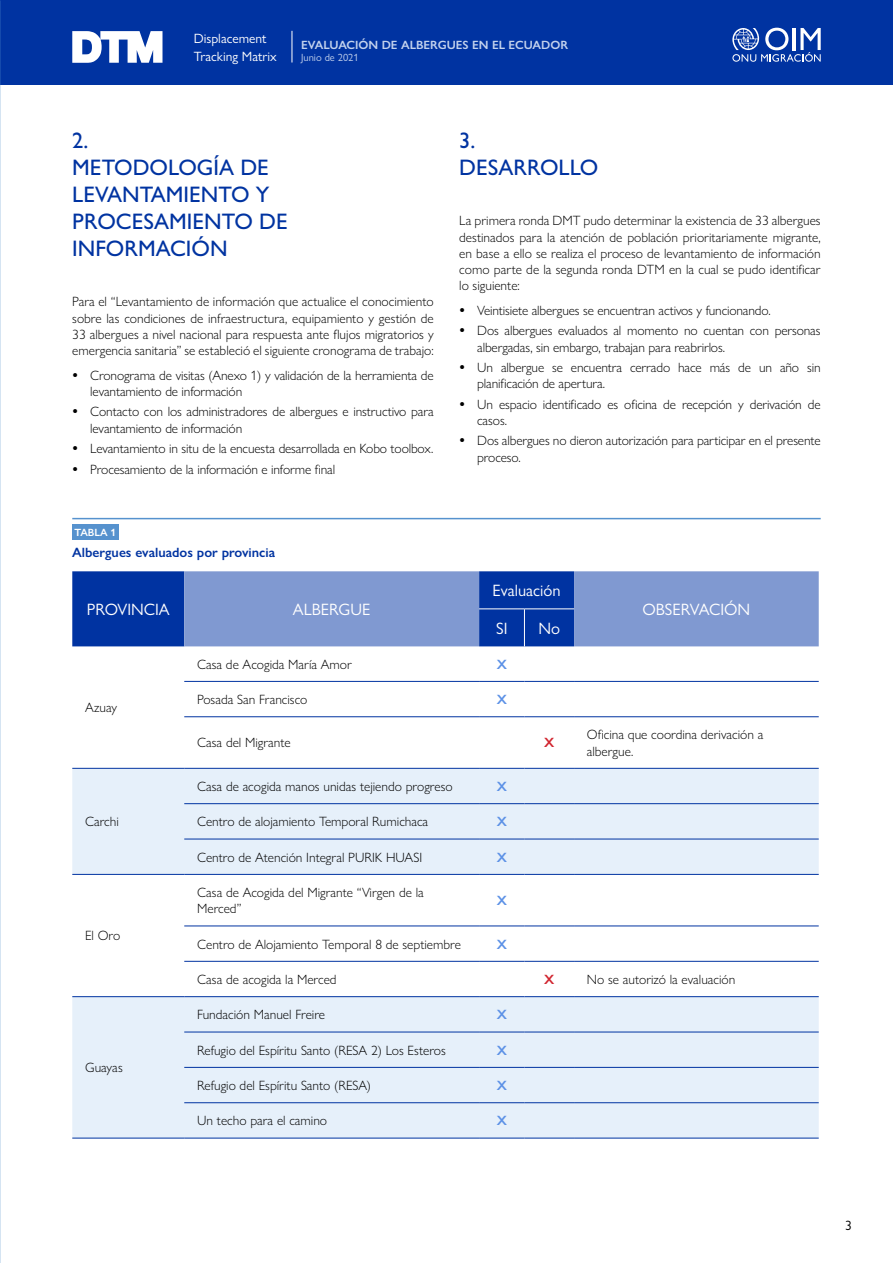
<style>
.page{position:relative;width:893px;height:1263px;background:#fff}
.page>*{position:absolute;margin:0;border:0;box-sizing:border-box;transform-origin:0 0}
.t1{font:500 22.5px/27px "Gill Sans Nova";color:#0033a1}
.t2{font:16.5px "Gill Sans Nova";color:#fff}
.t3{font:300 13.5px/16.2px "Gill Sans Nova";letter-spacing:-.01em;color:#000}
.t4{font:600 13.5px "Gill Sans Nova";color:#0033a1}
.t5{font:13.5px/18.6px "Gill Sans Nova";color:#fff}
.t6{font:600 13.5px "Gill Sans Nova";color:#5c91e6}
.t7{font:600 13.5px "Gill Sans Nova";color:#d12630}
.t8{font:13.5px "Gill Sans Nova";color:#000}
.t9{font:600 12px "Gill Sans Nova";color:#c3d2ed}
.t10{font:10.5px "Gill Sans Nova";color:#c3d2ed}
.t11{font:600 10.5px "Gill Sans Nova";letter-spacing:.005em;color:#fff}
</style>
<div class="page">
<div style="left:0;top:0;width:893px;height:85px;background:#0033a1"></div>
<hr style="left:292px;top:31px;width:1px;height:32px;background:#fff">
<div style="left:72px;top:524px;width:46px;height:16px;background:#5692ce"></div>
<hr style="left:72px;top:518px;width:749px;height:1px;background:#5692ce">
<div style="left:72px;top:571px;width:112px;height:75px;background:#0033a1"></div>
<svg style="left:184px;top:571px;width:635px;height:75px;background:#6e8aca"></svg>
<svg style="left:72px;top:769px;width:747px;height:369px;fill:#e6f0fa"></svg>
<hr style="left:184px;top:681px;width:295px;height:1px;background:#0033a1">
<hr style="left:479px;top:681px;width:45px;height:1px;background:#0033a1">
<hr style="left:524px;top:681px;width:50px;height:1px;background:#0033a1">
<hr style="left:574px;top:681px;width:245px;height:1px;background:#0033a1">
<hr style="left:184px;top:716px;width:295px;height:1px;background:#0033a1">
<hr style="left:479px;top:716px;width:45px;height:1px;background:#0033a1">
<hr style="left:524px;top:716px;width:50px;height:1px;background:#0033a1">
<hr style="left:574px;top:716px;width:245px;height:1px;background:#0033a1">
<hr style="left:72px;top:768px;width:112px;height:1px;background:#0033a1">
<hr style="left:184px;top:768px;width:295px;height:1px;background:#0033a1">
<hr style="left:479px;top:768px;width:45px;height:1px;background:#0033a1">
<hr style="left:524px;top:768px;width:50px;height:1px;background:#0033a1">
<hr style="left:574px;top:768px;width:245px;height:1px;background:#0033a1">
<hr style="left:184px;top:803px;width:295px;height:1px;background:#0033a1">
<hr style="left:479px;top:803px;width:45px;height:1px;background:#0033a1">
<hr style="left:524px;top:803px;width:50px;height:1px;background:#0033a1">
<hr style="left:574px;top:803px;width:245px;height:1px;background:#0033a1">
<hr style="left:184px;top:839px;width:295px;height:1px;background:#0033a1">
<hr style="left:479px;top:839px;width:45px;height:1px;background:#0033a1">
<hr style="left:524px;top:839px;width:50px;height:1px;background:#0033a1">
<hr style="left:574px;top:839px;width:245px;height:1px;background:#0033a1">
<hr style="left:72px;top:874px;width:112px;height:1px;background:#0033a1">
<hr style="left:184px;top:874px;width:295px;height:1px;background:#0033a1">
<hr style="left:479px;top:874px;width:45px;height:1px;background:#0033a1">
<hr style="left:524px;top:874px;width:50px;height:1px;background:#0033a1">
<hr style="left:574px;top:874px;width:245px;height:1px;background:#0033a1">
<hr style="left:184px;top:925px;width:295px;height:1px;background:#0033a1">
<hr style="left:479px;top:925px;width:45px;height:1px;background:#0033a1">
<hr style="left:524px;top:925px;width:50px;height:1px;background:#0033a1">
<hr style="left:574px;top:925px;width:245px;height:1px;background:#0033a1">
<hr style="left:184px;top:961px;width:295px;height:1px;background:#0033a1">
<hr style="left:479px;top:961px;width:45px;height:1px;background:#0033a1">
<hr style="left:524px;top:961px;width:50px;height:1px;background:#0033a1">
<hr style="left:574px;top:961px;width:245px;height:1px;background:#0033a1">
<hr style="left:72px;top:996px;width:112px;height:1px;background:#0033a1">
<hr style="left:184px;top:996px;width:295px;height:1px;background:#0033a1">
<hr style="left:479px;top:996px;width:45px;height:1px;background:#0033a1">
<hr style="left:524px;top:996px;width:50px;height:1px;background:#0033a1">
<hr style="left:574px;top:996px;width:245px;height:1px;background:#0033a1">
<hr style="left:184px;top:1032px;width:295px;height:1px;background:#0033a1">
<hr style="left:479px;top:1032px;width:45px;height:1px;background:#0033a1">
<hr style="left:524px;top:1032px;width:50px;height:1px;background:#0033a1">
<hr style="left:574px;top:1032px;width:245px;height:1px;background:#0033a1">
<hr style="left:184px;top:1067px;width:295px;height:1px;background:#0033a1">
<hr style="left:479px;top:1067px;width:45px;height:1px;background:#0033a1">
<hr style="left:524px;top:1067px;width:50px;height:1px;background:#0033a1">
<hr style="left:574px;top:1067px;width:245px;height:1px;background:#0033a1">
<hr style="left:184px;top:1102px;width:295px;height:1px;background:#0033a1">
<hr style="left:479px;top:1102px;width:45px;height:1px;background:#0033a1">
<hr style="left:524px;top:1102px;width:50px;height:1px;background:#0033a1">
<hr style="left:574px;top:1102px;width:245px;height:1px;background:#0033a1">
<hr style="left:72px;top:1138px;width:112px;height:1px;background:#0033a1">
<hr style="left:184px;top:1138px;width:295px;height:1px;background:#0033a1">
<hr style="left:479px;top:1138px;width:45px;height:1px;background:#0033a1">
<hr style="left:524px;top:1138px;width:50px;height:1px;background:#0033a1">
<hr style="left:574px;top:1138px;width:245px;height:1px;background:#0033a1">
<hr style="left:524px;top:609px;width:1px;height:37px;background:#fff">
<hr style="left:479px;top:608px;width:45px;height:1px;background:#fff">
<hr style="left:524px;top:608px;width:50px;height:1px;background:#fff">
<svg style="left:72px;top:31px;width:90px;height:32px"></svg>
<svg style="left:732px;top:28px;width:89px;height:34px"></svg>
<p class="t5" style="left:194px;top:29px;width:85px">Displacement<br>Tracking Matrix</p>
<p class="t9" style="left:301px;top:37px;width:268px">EVALUACIÓN DE ALBERGUES EN EL ECUADOR</p>
<p class="t10" style="left:301px;top:51px;width:59px">Junio de 2021</p>
<h1 class="t1" style="left:72px;top:127px;width:217px">2.<br>METODOLOGÍA DE<br>LEVANTAMIENTO Y<br>PROCESAMIENTO DE<br>INFORMACIÓN</h1>
<p class="t3" style="left:72px;top:294px;width:363px;text-align:justify">Para el “Levantamiento de información que actualice el conocimiento sobre las condiciones de infraestructura, equipamiento y gestión de 33 albergues a nivel nacional para respuesta ante flujos migratorios y emergencia sanitaria” se estableció el siguiente cronograma de trabajo:</p>
<p class="t3" style="left:90px;top:367px;width:345px">Cronograma de visitas (Anexo 1) y validación de la herramienta de levantamiento de información</p>
<p class="t3" style="left:90px;top:404px;width:345px">Contacto con los administradores de albergues e instructivo para levantamiento de información</p>
<p class="t3" style="left:90px;top:438px;width:344px;line-height:20.4px">Levantamiento in situ de la encuesta desarrollada en Kobo toolbox.<br>Procesamiento de la información e informe final</p>
<p class="t11" style="left:74px;top:526px;width:43px">TABLA 1</p>
<p class="t4" style="left:72px;top:544px;width:204px">Albergues evaluados por provincia</p>
<p class="t2" style="left:87px;top:599px;width:84px">PROVINCIA</p>
<p class="t2" style="left:293px;top:599px;width:79px">ALBERGUE</p>
<h1 class="t1" style="left:459px;top:127px;width:141px">3.<br>DESARROLLO</h1>
<p class="t3" style="left:459px;top:213px;width:363px;text-align:justify">La primera ronda DMT pudo determinar la existencia de 33 albergues destinados para la atención de población prioritariamente migrante, en base a ello se realiza el proceso de levantamiento de información como parte de la segunda ronda DTM en la cual se pudo identificar lo siguiente:</p>
<p class="t3" style="left:477px;top:300px;width:345px;line-height:20.4px">Veintisiete albergues se encuentran activos y funcionando.<br>Dos albergues evaluados al momento no cuentan con personas</p>
<p class="t3" style="left:477px;top:337px;width:345px;line-height:20.4px">albergadas, sin embargo, trabajan para reabrirlos.<br>Un albergue se encuentra cerrado hace más de un año sin</p>
<p class="t3" style="left:477px;top:373px;width:345px;line-height:20.4px">planificación de apertura.<br>Un espacio identificado es oficina de recepción y derivación de</p>
<p class="t3" style="left:477px;top:410px;width:345px;line-height:20.4px">casos.<br>Dos albergues no dieron autorización para participar en el presente</p>
<p class="t3" style="left:477px;top:449px;width:45px">proceso.</p>
<p class="t2" style="left:492px;top:580px;width:70px">Evaluación</p>
<p class="t2" style="left:496px;top:618px;width:13px">SI</p>
<p class="t2" style="left:538px;top:618px;width:23px">No</p>
<p class="t2" style="left:642px;top:599px;width:109px">OBSERVACIÓN</p>
<p class="t3" style="left:85px;top:699px;width:34px">Azuay</p>
<p class="t3" style="left:85px;top:813px;width:35px">Carchi</p>
<p class="t3" style="left:85px;top:928px;width:37px">El Oro</p>
<p class="t3" style="left:85px;top:1059px;width:39px">Guayas</p>
<p class="t3" style="left:197px;top:656px;width:156px">Casa de Acogida María Amor</p>
<p class="t6" style="left:497px;top:656px;width:12px">X</p>
<p class="t3" style="left:197px;top:691px;width:112px">Posada San Francisco</p>
<p class="t6" style="left:497px;top:691px;width:12px">X</p>
<p class="t3" style="left:197px;top:735px;width:95px">Casa del Migrante</p>
<p class="t7" style="left:544px;top:734px;width:12px">X</p>
<p class="t3" style="left:587px;top:726px;width:178px">Oficina que coordina derivación a albergue.</p>
<p class="t3" style="left:197px;top:778px;width:257px">Casa de acogida manos unidas tejiendo progreso</p>
<p class="t6" style="left:497px;top:778px;width:12px">X</p>
<p class="t3" style="left:197px;top:813px;width:233px">Centro de alojamiento Temporal Rumichaca</p>
<p class="t6" style="left:497px;top:813px;width:12px">X</p>
<p class="t3" style="left:197px;top:849px;width:227px">Centro de Atención Integral PURIK HUASI</p>
<p class="t6" style="left:497px;top:849px;width:12px">X</p>
<p class="t3" style="left:197px;top:884px;width:228px">Casa de Acogida del Migrante “Virgen de la<br>Merced”</p>
<p class="t6" style="left:497px;top:892px;width:12px">X</p>
<p class="t3" style="left:197px;top:936px;width:265px">Centro de Alojamiento Temporal 8 de septiembre</p>
<p class="t6" style="left:497px;top:936px;width:12px">X</p>
<p class="t3" style="left:197px;top:971px;width:141px">Casa de acogida la Merced</p>
<p class="t7" style="left:544px;top:971px;width:12px">X</p>
<p class="t3" style="left:587px;top:971px;width:150px">No se autorizó la evaluación</p>
<p class="t3" style="left:197px;top:1006px;width:129px">Fundación Manuel Freire</p>
<p class="t6" style="left:497px;top:1006px;width:12px">X</p>
<p class="t3" style="left:197px;top:1042px;width:250px">Refugio del Espíritu Santo (RESA 2) Los Esteros</p>
<p class="t6" style="left:497px;top:1042px;width:12px">X</p>
<p class="t3" style="left:197px;top:1077px;width:175px">Refugio del Espíritu Santo (RESA)</p>
<p class="t6" style="left:497px;top:1077px;width:12px">X</p>
<p class="t3" style="left:197px;top:1112px;width:131px">Un techo para el camino</p>
<p class="t6" style="left:497px;top:1112px;width:12px">X</p>
<p class="t8" style="left:845px;top:1217px;width:8px">3</p>
</div>
